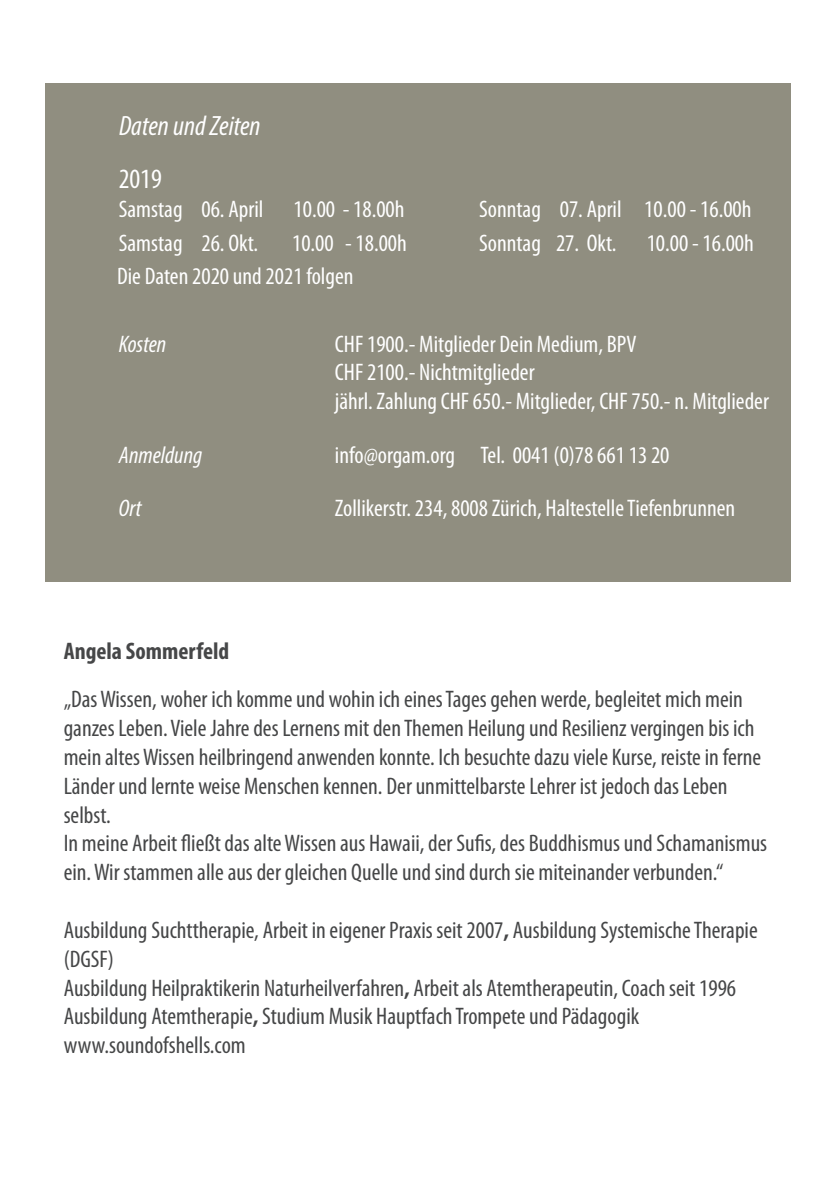
<style>
.page{position:relative;width:840px;height:1191px;background:#fff}
.page>*{position:absolute;margin:0;border:0;box-sizing:border-box;transform-origin:0 0}
.t1{font:italic condensed 28px "Myriad Pro";color:#fff}
.t2{font:condensed 28px "Myriad Pro";color:#fff}
.t3{font:condensed 24px/28.8px "Myriad Pro";color:#454647}
.t4{font:condensed 24px/28.8px "Myriad Pro";color:#fff}
.t5{font:italic condensed 24px "Myriad Pro";color:#fff}
.t6{font:700 condensed 24px "Myriad Pro";color:#464748}
.s1{font-weight:700}
</style>
<div class="page">
<div style="left:45px;top:83px;width:745px;height:498px;background:#908e80"></div>
<p class="t1" style="left:119px;top:109px;width:143px">Daten und Zeiten</p>
<p class="t2" style="left:119px;top:162px;width:45px">2019</p>
<p class="t4" style="left:119px;top:194px;width:146px">Samstag 06. April</p>
<p class="t4" style="left:293px;top:194px;width:112px">10.00 - 18.00h</p>
<p class="t4" style="left:479px;top:194px;width:274px">Sonntag 07. April 10.00 - 16.00h</p>
<p class="t4" style="left:119px;top:228px;width:141px">Samstag 26. Okt.</p>
<p class="t4" style="left:292px;top:228px;width:116px">10.00 - 18.00h</p>
<p class="t4" style="left:479px;top:228px;width:139px">Sonntag 27. Okt.</p>
<p class="t4" style="left:646px;top:228px;width:109px">10.00 - 16.00h</p>
<p class="t4" style="left:117px;top:262px;width:238px">Die Daten 2020 und 2021 folgen</p>
<p class="t5" style="left:119px;top:329px;width:49px">Kosten</p>
<p class="t4" style="left:335px;top:329px;width:303px">CHF 1900.- Mitglieder Dein Medium, BPV<br>CHF 2100.- Nichtmitglieder</p>
<p class="t4" style="left:335px;top:386px;width:435px">jährl. Zahlung CHF 650.- Mitglieder, CHF 750.- n. Mitglieder</p>
<p class="t5" style="left:119px;top:440px;width:85px">Anmeldung</p>
<p class="t4" style="left:335px;top:440px;width:336px">info@orgam.org Tel. 0041 (0)78 661 13 20</p>
<p class="t5" style="left:119px;top:494px;width:24px">Ort</p>
<p class="t4" style="left:335px;top:494px;width:401px">Zollikerstr. 234, 8008 Zürich, Haltestelle Tiefenbrunnen</p>
<p class="t6" style="left:64px;top:635px;width:167px">Angela Sommerfeld</p>
<p class="t3" style="left:64px;top:685px;width:698px">„Das Wissen, woher ich komme und wohin ich eines Tages gehen werde, begleitet mich mein ganzes Leben. Viele Jahre des Lernens mit den Themen Heilung und Resilienz vergingen bis ich mein altes Wissen heilbringend anwenden konnte. Ich besuchte dazu viele Kurse, reiste in ferne Länder und lernte weise Menschen kennen. Der unmittelbarste Lehrer ist jedoch das Leben selbst.</p>
<p class="t3" style="left:64px;top:829px;width:704px">In meine Arbeit fließt das alte Wissen aus Hawaii, der Sufis, des Buddhismus und Schamanismus ein. Wir stammen alle aus der gleichen Quelle und sind durch sie miteinander verbunden.“</p>
<p class="t3" style="left:64px;top:915px;width:695px">Ausbildung Suchttherapie, Arbeit in eigener Praxis seit 2007<span class="s1">,</span> Ausbildung Systemische Therapie (DGSF)</p>
<p class="t3" style="left:64px;top:973px;width:673px">Ausbildung Heilpraktikerin Naturheilverfahren<span class="s1">,</span> Arbeit als Atemtherapeutin, Coach seit 1996</p>
<p class="t3" style="left:64px;top:1001px;width:576px">Ausbildung Atemtherapie<span class="s1">,</span> Studium Musik Hauptfach Trompete und Pädagogik</p>
<p class="t3" style="left:64px;top:1030px;width:183px">www.soundofshells.com</p>
</div>
